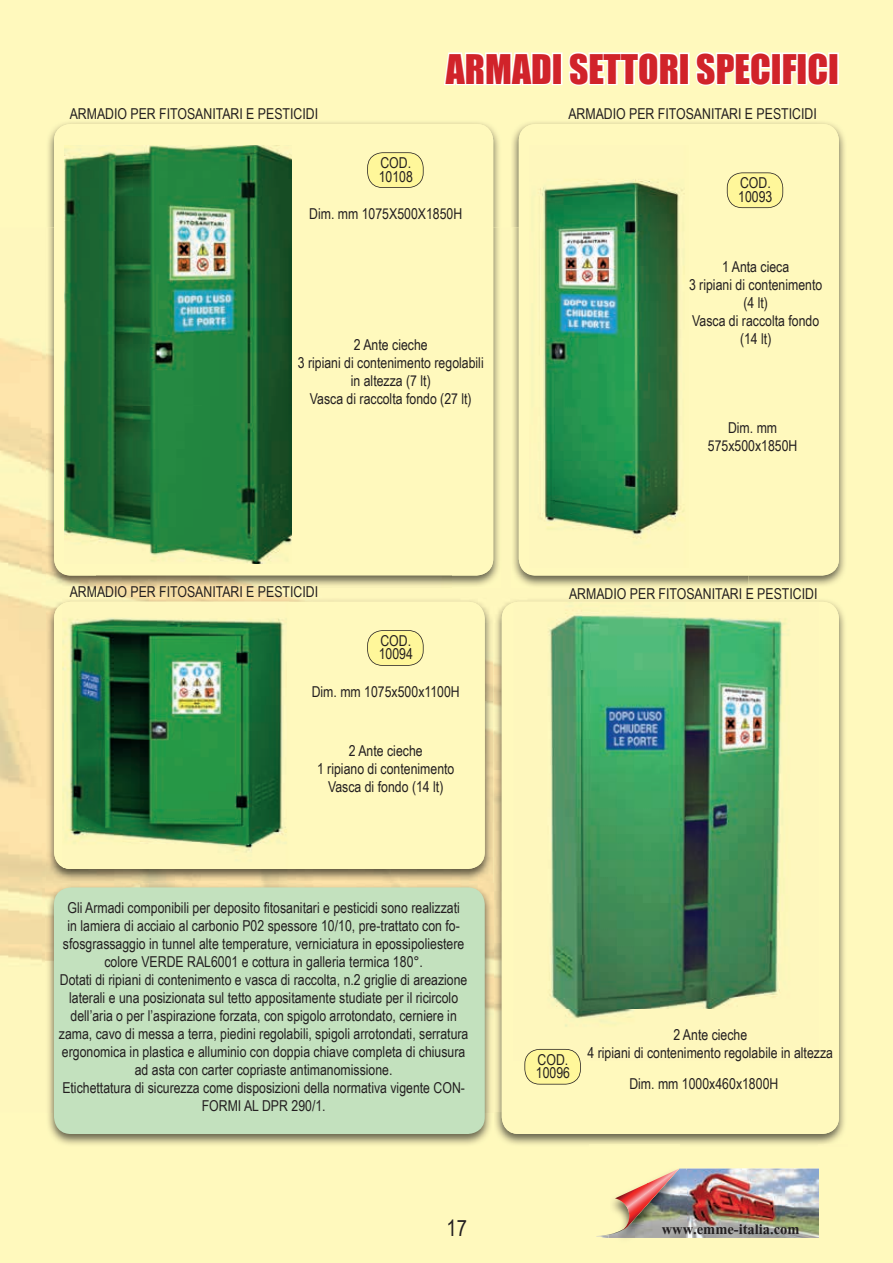
<style>
.page{position:relative;width:893px;height:1263px;background:#fff9bd}
.page>*{position:absolute;margin:0;border:0;box-sizing:border-box;transform-origin:0 0}
.t1{font:37.5px "Impact";color:#d1232a}
.t2{font:22.5px "Arial Narrow";color:#231f20}
.t3{font:700 18px "Aparajita";color:#231f20}
.t4{font:15px/18px "Arial Narrow";color:#231f20;text-align:center}
</style>
<div class="page">
<img style="left:596px;top:1168px;width:223px;height:70px">
<img style="left:681px;top:1171px;width:103px;height:57px">
<div style="left:564px;top:1171px;width:46px;height:61px;background:#fff9bd"></div>
<svg style="left:444px;top:52px;width:108px;height:34px"></svg>
<div style="left:552px;top:52px;width:10px;height:33px;border:3px solid #fff"></div>
<svg style="left:568px;top:52px;width:111px;height:34px"></svg>
<div style="left:679px;top:52px;width:11px;height:33px;border:3px solid #fff"></div>
<svg style="left:695px;top:52px;width:76px;height:34px"></svg>
<div style="left:771px;top:52px;width:11px;height:33px;border:3px solid #fff"></div>
<svg style="left:780px;top:52px;width:17px;height:33px"></svg>
<div style="left:797px;top:52px;width:10px;height:33px;border:3px solid #fff"></div>
<svg style="left:805px;top:52px;width:23px;height:34px"></svg>
<div style="left:828px;top:52px;width:11px;height:33px;border:3px solid #fff"></div>
<img style="left:48px;top:122px;width:451px;height:105px">
<img style="left:46px;top:227px;width:50px;height:361px">
<img style="left:451px;top:227px;width:50px;height:361px">
<div style="left:54px;top:124px;width:439px;height:451px;background:#fff9bd;border-radius:17px"></div>
<img style="left:65px;top:145px;width:227px;height:419px">
<svg style="left:367px;top:152px;width:57px;height:36px;background:#f2ea96"></svg>
<img style="left:512px;top:122px;width:333px;height:464px">
<img style="left:511px;top:227px;width:237px;height:361px">
<div style="left:519px;top:124px;width:320px;height:451px;background:#fff9bd;border-radius:17px"></div>
<img style="left:540px;top:179px;width:145px;height:360px">
<svg style="left:727px;top:172px;width:56px;height:36px;background:#f2eb96"></svg>
<img style="left:46px;top:598px;width:447px;height:283px">
<div style="left:54px;top:602px;width:431px;height:267px;background:#fff9bd;border-radius:17px"></div>
<img style="left:62px;top:602px;width:225px;height:267px">
<svg style="left:367px;top:630px;width:57px;height:36px;background:#f2ea96"></svg>
<img style="left:495px;top:600px;width:350px;height:545px">
<img style="left:589px;top:1144px;width:90px;height:1px">
<img style="left:494px;top:598px;width:254px;height:514px">
<div style="left:502px;top:602px;width:337px;height:532px;background:#fff9bd;border-radius:17px"></div>
<img style="left:514px;top:602px;width:272px;height:447px">
<svg style="left:524px;top:1049px;width:57px;height:35px;background:#f4ec97"></svg>
<img style="left:46px;top:883px;width:447px;height:262px">
<div style="left:54px;top:887px;width:431px;height:247px;background:#c3e1be;border-radius:17px"></div>
<p class="t4" style="left:70px;top:105px;width:250px">ARMADIO PER FITOSANITARI E PESTICIDI</p>
<h1 class="t1" style="left:446px;top:40px;width:395px">ARMADI SETTORI SPECIFICI</h1>
<p class="t4" style="left:568px;top:105px;width:250px">ARMADIO PER FITOSANITARI E PESTICIDI</p>
<p class="t4" style="left:379px;top:156px;width:36px;line-height:13.2px;text-align:left">COD.<br>10108</p>
<p class="t4" style="left:309px;top:204px;width:155px">Dim. mm 1075X500X1850H</p>
<p class="t4" style="left:298px;top:336px;width:187px">2 Ante cieche<br>3 ripiani di contenimento regolabili in altezza (7 lt)<br>Vasca di raccolta fondo (27 lt)</p>
<p class="t4" style="left:70px;top:582px;width:250px">ARMADIO PER FITOSANITARI E PESTICIDI</p>
<p class="t4" style="left:379px;top:634px;width:36px;line-height:13.2px;text-align:left">COD.<br>10094</p>
<p class="t4" style="left:312px;top:682px;width:150px">Dim. mm 1075x500x1100H</p>
<p class="t4" style="left:317px;top:741px;width:139px">2 Ante cieche<br>1 ripiano di contenimento<br>Vasca di fondo (14 lt)</p>
<p class="t4" style="left:59px;top:898px;width:411px">Gli Armadi componibili per deposito fitosanitari e pesticidi sono realizzati<br>in lamiera di acciaio al carbonio P02 spessore 10/10, pre-trattato con fo&shy;sfosgrassaggio in tunnel alte temperature, verniciatura in epossipoliestere colore VERDE RAL6001 e cottura in galleria termica 180°.<br>Dotati di ripiani di contenimento e vasca di raccolta, n.2 griglie di areazione laterali e una posizionata sul tetto appositamente studiate per il ricircolo dell’aria o per l’aspirazione forzata, con spigolo arrotondato, cerniere in zama, cavo di messa a terra, piedini regolabili, spigoli arrotondati, serratura ergonomica in plastica e alluminio con doppia chiave completa di chiusura ad asta con carter copriaste antimanomissione.<br>Etichettatura di sicurezza come disposizioni della normativa vigente CON-FORMI AL DPR 290/1.</p>
<p class="t4" style="left:738px;top:176px;width:36px;line-height:13.2px;text-align:left">COD.<br>10093</p>
<p class="t4" style="left:689px;top:257px;width:135px">1 Anta cieca<br>3 ripiani di contenimento (4 lt)<br>Vasca di raccolta fondo (14 lt)</p>
<p class="t4" style="left:708px;top:418px;width:91px">Dim. mm<br>575x500x1850H</p>
<p class="t4" style="left:569px;top:584px;width:250px">ARMADIO PER FITOSANITARI E PESTICIDI</p>
<p class="t4" style="left:536px;top:1052px;width:36px;line-height:13.2px;text-align:left">COD.<br>10096</p>
<p class="t4" style="left:588px;top:1025px;width:247px">2 Ante cieche<br>4 ripiani di contenimento regolabile in altezza</p>
<p class="t4" style="left:629px;top:1074px;width:151px">Dim. mm 1000x460x1800H</p>
<h2 class="t2" style="left:446px;top:1212px;width:22px">17</h2>
<p class="t3" style="left:662px;top:1218px;width:139px">www.emme-italia.com</p>
</div>
